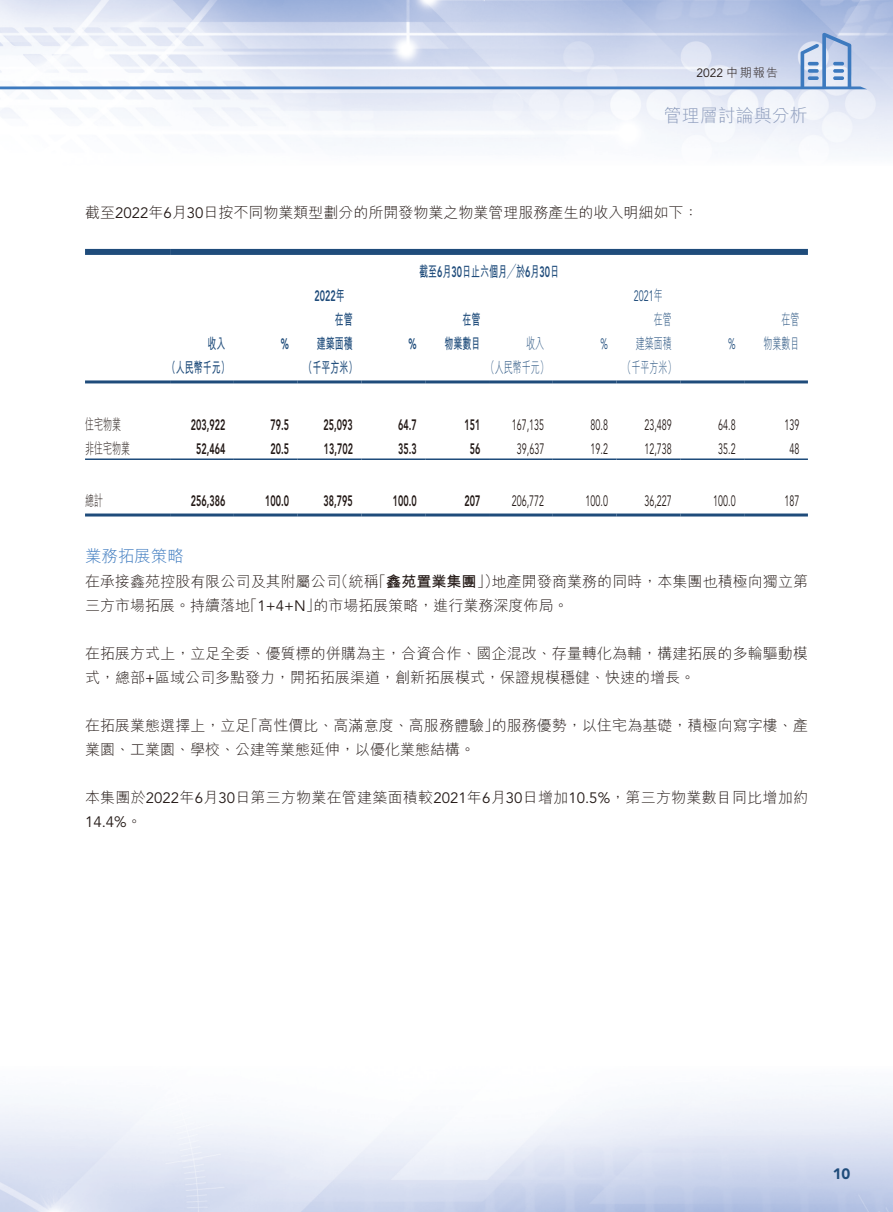
<style>
.page{position:relative;width:893px;height:1212px;background:#fff}
.page>*{position:absolute;margin:0;border:0;box-sizing:border-box;transform-origin:0 0}
.t1{font:300 18px "M Hei HK";color:#8c9bbb}
.t2{font:300 16.5px "M Hei HK";color:#3d7abf}
.t3{font:300 15px/24px "M Hei HK";letter-spacing:.005em;color:#231916}
.t4{font:15px "Avenir LT Std";color:#231916;scale:.6 1}
.t5{font:800 15px "Avenir LT Std";color:#231916;scale:.6 1}
.t6{font:700 15px "M Hei HK";color:#1f4c7b;scale:.6 1}
.t7{font:300 15px/24px "M Hei HK";color:#1f4c7b;text-align:right;scale:.6 1}
.t8{font:15px "Avenir LT Std";color:#231916}
.t9{font:300 15px "M Hei HK";letter-spacing:.005em;color:#231916;scale:.6 1}
.t10{font:700 15px "M Hei HK";letter-spacing:.005em;color:#231916}
.t11{font:15px "Avenir LT Std";color:#1f4c7b;scale:.6 1}
.t12{font:800 15px "Avenir LT Std";color:#1f4c7b;scale:.6 1}
.t13{font:900 15px "Avenir LT Std";color:#1f4c7b}
.t14{font:12px "Avenir LT Std";color:#231916}
.s1{font-family:"M Hei HK";font-weight:300}
.s2{font-family:"Avenir LT Std";font-weight:400}
.s3{font-family:"Avenir LT Std";font-weight:800}
.s4{font-family:"M Hei HK";font-weight:700}
.s5{font-weight:300}
</style>
<div class="page">
<img style="left:0;top:0;width:893px;height:151px">
<svg style="left:0;top:33px;width:867px;height:56px"></svg>
<div style="left:85px;top:249px;width:85px;height:6px;background:#1f4c7b"></div>
<div style="left:170px;top:249px;width:638px;height:6px;background:#1f4c7b"></div>
<hr style="left:85px;top:380px;width:85px;height:3px;background:#1f4c7b">
<hr style="left:170px;top:380px;width:64px;height:3px;background:#1f4c7b">
<hr style="left:234px;top:380px;width:64px;height:3px;background:#1f4c7b">
<hr style="left:298px;top:380px;width:63px;height:3px;background:#1f4c7b">
<hr style="left:361px;top:380px;width:64px;height:3px;background:#1f4c7b">
<hr style="left:425px;top:380px;width:64px;height:3px;background:#1f4c7b">
<hr style="left:489px;top:380px;width:64px;height:3px;background:#1f4c7b">
<hr style="left:553px;top:380px;width:64px;height:3px;background:#1f4c7b">
<hr style="left:617px;top:380px;width:63px;height:3px;background:#1f4c7b">
<hr style="left:680px;top:380px;width:64px;height:3px;background:#1f4c7b">
<hr style="left:744px;top:380px;width:64px;height:3px;background:#1f4c7b">
<hr style="left:85px;top:458px;width:85px;height:2px;background:#1f4c7b">
<hr style="left:170px;top:458px;width:64px;height:2px;background:#1f4c7b">
<hr style="left:234px;top:458px;width:64px;height:2px;background:#1f4c7b">
<hr style="left:298px;top:458px;width:63px;height:2px;background:#1f4c7b">
<hr style="left:361px;top:458px;width:64px;height:2px;background:#1f4c7b">
<hr style="left:425px;top:458px;width:64px;height:2px;background:#1f4c7b">
<hr style="left:489px;top:458px;width:64px;height:2px;background:#1f4c7b">
<hr style="left:553px;top:458px;width:64px;height:2px;background:#1f4c7b">
<hr style="left:617px;top:458px;width:63px;height:2px;background:#1f4c7b">
<hr style="left:680px;top:458px;width:64px;height:2px;background:#1f4c7b">
<hr style="left:744px;top:458px;width:64px;height:2px;background:#1f4c7b">
<hr style="left:85px;top:513px;width:85px;height:3px;background:#1f4c7b">
<hr style="left:170px;top:513px;width:64px;height:3px;background:#1f4c7b">
<hr style="left:234px;top:513px;width:64px;height:3px;background:#1f4c7b">
<hr style="left:298px;top:513px;width:63px;height:3px;background:#1f4c7b">
<hr style="left:361px;top:513px;width:64px;height:3px;background:#1f4c7b">
<hr style="left:425px;top:513px;width:64px;height:3px;background:#1f4c7b">
<hr style="left:489px;top:513px;width:64px;height:3px;background:#1f4c7b">
<hr style="left:553px;top:513px;width:64px;height:3px;background:#1f4c7b">
<hr style="left:617px;top:513px;width:63px;height:3px;background:#1f4c7b">
<hr style="left:680px;top:513px;width:64px;height:3px;background:#1f4c7b">
<hr style="left:744px;top:513px;width:64px;height:3px;background:#1f4c7b">
<p class="t14" style="left:696px;top:66px;width:83px">2022 <span class="s1">中期報告</span></p>
<p class="t1" style="left:664px;top:107px;width:145px">管理層討論與分析</p>
<p class="t3" style="left:85px;top:200px;width:615px">截至<span class="s2">2022</span>年月<span class="s2">6 30</span>日按不同物業類型劃分的所開發物業之物業管理服務產生的收入明細如下：</p>
<p class="t6" style="left:419px;top:261px;width:235px">截至月<span class="s3">6 30</span>日止六個月╱於月<span class="s3">6 30</span>日</p>
<p class="t12" style="left:314px;top:287px;width:52px">2022<span class="s4">年</span></p>
<p class="t11" style="left:634px;top:287px;width:50px">2021<span class="s1">年</span></p>
<p class="t6" style="left:207px;top:333px;width:31px">收入</p>
<p class="t12" style="left:281px;top:335px;width:15px">%</p>
<p class="t6" style="left:335px;top:309px;width:31px">在管</p>
<p class="t6" style="left:317px;top:333px;width:61px">建築面積</p>
<p class="t12" style="left:409px;top:335px;width:15px">%</p>
<p class="t6" style="left:462px;top:309px;width:31px">在管</p>
<p class="t6" style="left:444px;top:333px;width:61px">物業數目</p>
<p class="t7" style="left:526px;top:331px;width:31px">收入</p>
<p class="t11" style="left:601px;top:335px;width:14px">%</p>
<p class="t7" style="left:654px;top:307px;width:31px">在管</p>
<p class="t7" style="left:636px;top:331px;width:61px">建築面積</p>
<p class="t11" style="left:728px;top:335px;width:14px">%</p>
<p class="t7" style="left:763px;top:307px;width:61px">在管<br>物業數目</p>
<p class="t6" style="left:167px;top:357px;width:106px">（人民幣千元）</p>
<p class="t6" style="left:303px;top:357px;width:91px">（千平方米）</p>
<p class="t7" style="left:486px;top:355px;width:106px">（人民幣千元）</p>
<p class="t7" style="left:622px;top:355px;width:91px">（千平方米(</p>
<p class="t9" style="left:85px;top:416px;width:61px">住宅物業</p>
<p class="t5" style="left:191px;top:415px;width:59px">203,922</p>
<p class="t5" style="left:270px;top:415px;width:33px">79.5</p>
<p class="t5" style="left:324px;top:415px;width:50px">25,093</p>
<p class="t5" style="left:398px;top:415px;width:33px">64.7</p>
<p class="t5" style="left:465px;top:415px;width:28px">151</p>
<p class="t4" style="left:512px;top:416px;width:56px">167,135</p>
<p class="t4" style="left:591px;top:416px;width:31px">80.8</p>
<p class="t4" style="left:644px;top:416px;width:47px">23,489</p>
<p class="t4" style="left:718px;top:416px;width:31px">64.8</p>
<p class="t4" style="left:784px;top:416px;width:27px">139</p>
<p class="t9" style="left:85px;top:440px;width:76px">非住宅物業</p>
<p class="t5" style="left:196px;top:439px;width:50px">52,464</p>
<p class="t5" style="left:271px;top:439px;width:33px">20.5</p>
<p class="t5" style="left:324px;top:439px;width:50px">13,702</p>
<p class="t5" style="left:398px;top:439px;width:33px">35.3</p>
<p class="t5" style="left:470px;top:439px;width:19px">56</p>
<p class="t4" style="left:517px;top:440px;width:47px">39,637</p>
<p class="t4" style="left:591px;top:440px;width:31px">19.2</p>
<p class="t4" style="left:644px;top:440px;width:47px">12,738</p>
<p class="t4" style="left:718px;top:440px;width:31px">35.2</p>
<p class="t4" style="left:789px;top:440px;width:18px">48</p>
<p class="t9" style="left:85px;top:493px;width:31px">總計</p>
<p class="t5" style="left:191px;top:492px;width:59px">256,386</p>
<p class="t5" style="left:265px;top:492px;width:41px">100.0</p>
<p class="t5" style="left:324px;top:492px;width:50px">38,795</p>
<p class="t5" style="left:393px;top:492px;width:41px">100.0</p>
<p class="t5" style="left:465px;top:492px;width:28px">207</p>
<p class="t4" style="left:512px;top:492px;width:56px">206,772</p>
<p class="t4" style="left:586px;top:492px;width:39px">100.0</p>
<p class="t4" style="left:644px;top:492px;width:47px">36,227</p>
<p class="t4" style="left:713px;top:492px;width:39px">100.0</p>
<p class="t4" style="left:784px;top:492px;width:27px">187</p>
<p class="t2" style="left:85px;top:548px;width:100px">業務拓展策略</p>
<p class="t3" style="left:334px;top:569px;width:47px">（統稱</p>
<p class="t10" style="left:371px;top:570px;width:129px"><span class="s5">「</span>鑫苑置業集團<span class="s5">」）</span></p>
<p class="t3" style="left:313px;top:569px;width:256px;text-indent:-228px">在承接鑫苑控股有限公司及其附屬公司<br>的市場拓展策略，進行業務深度佈局。</p>
<p class="t3" style="left:492px;top:569px;width:318px">地產開發商業務的同時，本集團也積極向獨立第</p>
<p class="t3" style="left:85px;top:593px;width:166px">三方市場拓展。持續落地</p>
<p class="t3" style="left:85px;top:641px;width:724px">在拓展方式上，立足全委、優質標的併購為主，合資合作、國企混改、存量轉化為輔，構建拓展的多輪驅動模式，總部<span class="s2">+</span>區域公司多點發力，開拓拓展渠道，創新拓展模式，保證規模穩健、快速的增長。</p>
<p class="t3" style="left:492px;top:713px;width:318px">的服務優勢，以住宅為基礎，積極向寫字樓、產</p>
<p class="t8" style="left:243px;top:597px;width:80px"><span class="s1">「</span>1+4+N<span class="s1">」</span></p>
<p class="t3" style="left:243px;top:713px;width:257px">「高性價比、高滿意度、高服務體驗」</p>
<p class="t3" style="left:85px;top:713px;width:391px">在拓展業態選擇上，立足<br>業園、工業園、學校、公建等業態延伸，以優化業態結構。</p>
<p class="t3" style="left:85px;top:785px;width:724px">本集團於<span class="s2">2022</span>年月<span class="s2">6 30</span>日第三方物業在管建築面積較<span class="s2">2021</span>年月<span class="s2">6 30</span>日增加<span class="s2">10.5%</span>，第三方物業數目同比增加約</p>
<p class="t8" style="left:85px;top:813px;width:58px">14.4%<span class="s1">。</span></p>
<p class="t13" style="left:833px;top:1165px;width:19px">10</p>
</div>
